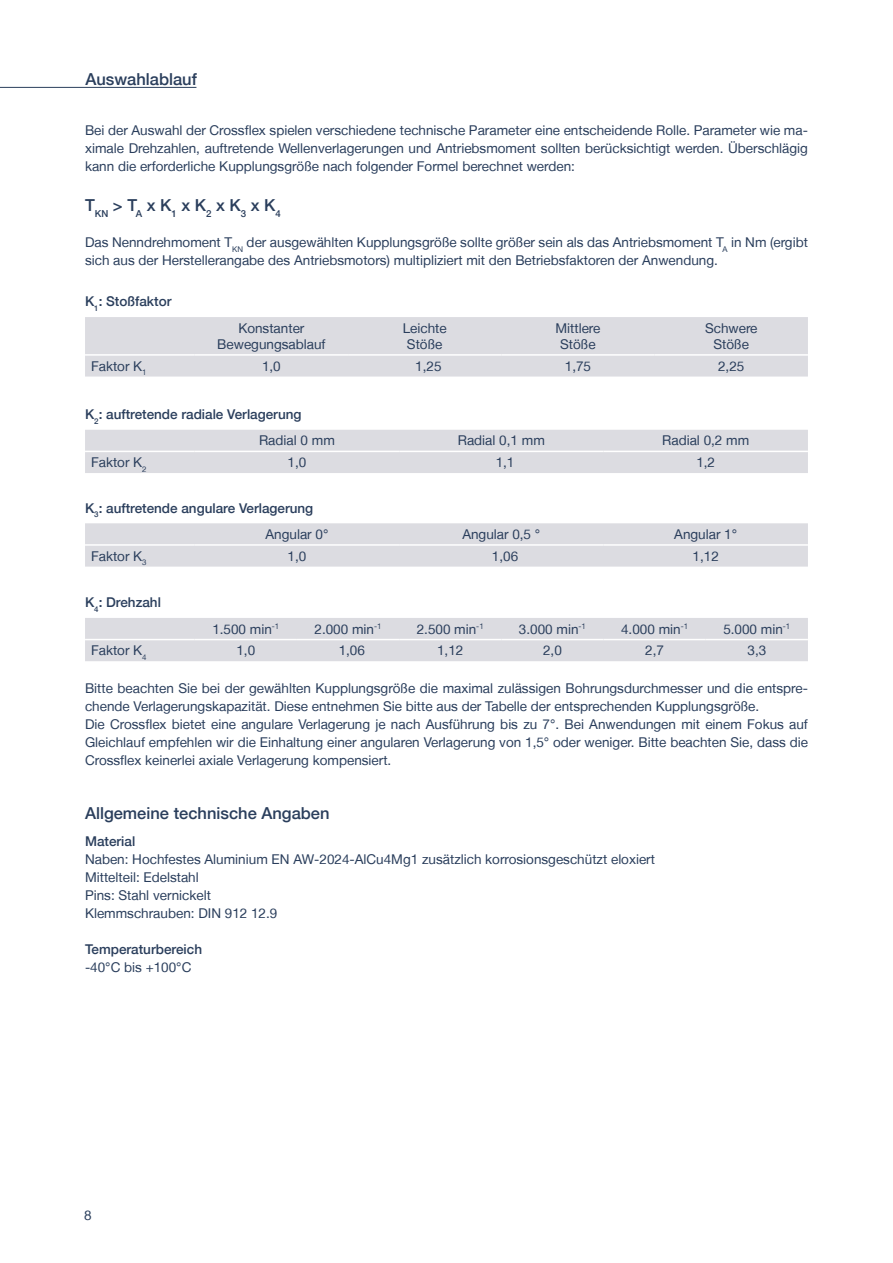
<style>
.page{position:relative;width:893px;height:1263px;background:#fff}
.page>*{position:absolute;margin:0;border:0;box-sizing:border-box;transform-origin:0 0}
.t1{font:500 16.5px "Helvetica Neue LT";color:#2a3e5c}
.t2{font:13.5px/18px "Helvetica Neue LT";color:#2a3e5c;text-align:center}
.t3{font:500 13.5px/26.4px "Helvetica Neue LT";color:#2a3e5c}
.s1{font-weight:400}
</style>
<div class="page">
<hr style="left:0;top:87px;width:196px;height:1px;background:#2a3e5c">
<div style="left:85px;top:317px;width:723px;height:60px;background:#dcdce1"></div>
<hr style="left:85px;top:354px;width:110px;height:2px;background:#fff">
<hr style="left:195px;top:354px;width:153px;height:2px;background:#fff">
<hr style="left:348px;top:354px;width:153px;height:2px;background:#fff">
<hr style="left:501px;top:354px;width:154px;height:2px;background:#fff">
<hr style="left:655px;top:354px;width:153px;height:2px;background:#fff">
<div style="left:85px;top:430px;width:723px;height:43px;background:#dcdce1"></div>
<hr style="left:85px;top:451px;width:110px;height:1px;background:#fff">
<hr style="left:195px;top:451px;width:204px;height:1px;background:#fff">
<hr style="left:399px;top:451px;width:204px;height:1px;background:#fff">
<hr style="left:603px;top:451px;width:205px;height:1px;background:#fff">
<div style="left:85px;top:523px;width:723px;height:44px;background:#dcdce1"></div>
<hr style="left:85px;top:544px;width:110px;height:2px;background:#fff">
<hr style="left:195px;top:544px;width:204px;height:2px;background:#fff">
<hr style="left:399px;top:544px;width:204px;height:2px;background:#fff">
<hr style="left:603px;top:544px;width:205px;height:2px;background:#fff">
<div style="left:85px;top:618px;width:723px;height:43px;background:#dcdce1"></div>
<hr style="left:85px;top:639px;width:110px;height:1px;background:#fff">
<hr style="left:195px;top:639px;width:102px;height:1px;background:#fff">
<hr style="left:297px;top:639px;width:102px;height:1px;background:#fff">
<hr style="left:399px;top:639px;width:102px;height:1px;background:#fff">
<hr style="left:501px;top:639px;width:102px;height:1px;background:#fff">
<hr style="left:603px;top:639px;width:103px;height:1px;background:#fff">
<hr style="left:706px;top:639px;width:102px;height:1px;background:#fff">
<p class="t1" style="left:85px;top:69px;width:113px">Auswahlablauf</p>
<p class="t2" style="left:85px;top:121px;width:724px;text-align:justify">Bei der Auswahl der Crossflex spielen verschiedene technische Parameter eine entscheidende Rolle. Parameter wie ma&shy;ximale Drehzahlen, auftretende Wellenverlagerungen und Antriebsmoment sollten berücksichtigt werden. Überschlägig kann die erforderliche Kupplungsgröße nach folgender Formel berechnet werden:</p>
<p class="t1" style="left:85px;top:195px;width:197px">T<sub>KN</sub> &gt; T<sub>A</sub> x K<sub>1</sub> x K<sub>2</sub> x K<sub>3</sub> x K<sub>4</sub></p>
<p class="t2" style="left:85px;top:233px;width:724px;text-align:left">Das Nenndrehmoment T<sub>KN</sub> der ausgewählten Kupplungsgröße sollte größer sein als das Antriebsmoment T<sub>A</sub> in Nm (ergibt sich aus der Herstellerangabe des Antriebsmotors) multipliziert mit den Betriebsfaktoren der Anwendung.</p>
<p class="t3" style="left:85px;top:288px;width:88px">K<sub>1</sub>: Stoßfaktor</p>
<p class="t2" style="left:217px;top:320px;width:110px;line-height:16.2px">Konstanter<br>Bewegungsablauf</p>
<p class="t2" style="left:403px;top:320px;width:46px;line-height:16.2px">Leichte<br>Stöße</p>
<p class="t2" style="left:555px;top:320px;width:47px;line-height:16.2px">Mittlere<br>Stöße</p>
<p class="t2" style="left:705px;top:320px;width:54px;line-height:16.2px">Schwere<br>Stöße</p>
<p class="t2" style="left:91px;top:357px;width:57px">Faktor K<sub>1</sub></p>
<p class="t2" style="left:262px;top:357px;width:20px">1,0</p>
<p class="t2" style="left:415px;top:357px;width:28px">1,25</p>
<p class="t2" style="left:565px;top:357px;width:28px">1,75</p>
<p class="t2" style="left:718px;top:357px;width:28px">2,25</p>
<p class="t3" style="left:259px;top:401px;width:77px;text-indent:-174px">K<sub>2</sub>: auftretende radiale Verlagerung<br><span class="s1">Radial 0 mm</span></p>
<p class="t2" style="left:458px;top:431px;width:89px">Radial 0,1 mm</p>
<p class="t2" style="left:662px;top:431px;width:89px">Radial 0,2 mm</p>
<p class="t2" style="left:91px;top:453px;width:57px">Faktor K<sub>2</sub></p>
<p class="t2" style="left:288px;top:453px;width:20px">1,0</p>
<p class="t2" style="left:496px;top:453px;width:20px">1,1</p>
<p class="t2" style="left:696px;top:453px;width:20px">1,2</p>
<p class="t3" style="left:265px;top:494px;width:64px;text-indent:-180px">K<sub>3</sub>: auftretende angulare Verlagerung<br><span class="s1">Angular 0°</span></p>
<p class="t2" style="left:462px;top:525px;width:79px">Angular 0,5 °</p>
<p class="t2" style="left:674px;top:525px;width:64px">Angular 1°</p>
<p class="t2" style="left:91px;top:547px;width:57px">Faktor K<sub>3</sub></p>
<p class="t2" style="left:288px;top:547px;width:20px">1,0</p>
<p class="t2" style="left:492px;top:547px;width:28px">1,06</p>
<p class="t2" style="left:693px;top:547px;width:28px">1,12</p>
<p class="t3" style="left:85px;top:589px;width:77px">K<sub>4</sub>: Drehzahl</p>
<p class="t2" style="left:212px;top:620px;width:68px">1.500 min<sup>-1</sup></p>
<p class="t2" style="left:315px;top:620px;width:68px">2.000 min<sup>-1</sup></p>
<p class="t2" style="left:417px;top:620px;width:68px">2.500 min<sup>-1</sup></p>
<p class="t2" style="left:519px;top:620px;width:68px">3.000 min<sup>-1</sup></p>
<p class="t2" style="left:621px;top:620px;width:68px">4.000 min<sup>-1</sup></p>
<p class="t2" style="left:723px;top:620px;width:68px">5.000 min<sup>-1</sup></p>
<p class="t2" style="left:91px;top:641px;width:57px">Faktor K<sub>4</sub></p>
<p class="t2" style="left:236px;top:641px;width:20px">1,0</p>
<p class="t2" style="left:339px;top:641px;width:28px">1,06</p>
<p class="t2" style="left:437px;top:641px;width:28px">1,12</p>
<p class="t2" style="left:543px;top:641px;width:20px">2,0</p>
<p class="t2" style="left:645px;top:641px;width:20px">2,7</p>
<p class="t2" style="left:747px;top:641px;width:20px">3,3</p>
<p class="t2" style="left:85px;top:679px;width:724px;text-align:left">Bitte beachten Sie bei der gewählten Kupplungsgröße die maximal zulässigen Bohrungsdurchmesser und die entspre&shy;chende Verlagerungskapazität. Diese entnehmen Sie bitte aus der Tabelle der entsprechenden Kupplungsgröße.<br>Die Crossflex bietet eine angulare Verlagerung je nach Ausführung bis zu 7°. Bei Anwendungen mit einem Fokus auf Gleichlauf empfehlen wir die Einhaltung einer angularen Verlagerung von 1,5° oder weniger. Bitte beachten Sie, dass die Crossflex keinerlei axiale Verlagerung kompensiert.</p>
<p class="t1" style="left:85px;top:803px;width:246px">Allgemeine technische Angaben</p>
<p class="t3" style="left:85px;top:827px;width:52px">Material</p>
<p class="t2" style="left:85px;top:850px;width:571px;text-align:left">Naben: Hochfestes Aluminium EN AW-2024-AlCu4Mg1 zusätzlich korrosionsgeschützt eloxiert Mittelteil: Edelstahl<br>Pins: Stahl vernickelt<br>Klemmschrauben: DIN 912 12.9</p>
<p class="t3" style="left:85px;top:935px;width:119px">Temperaturbereich</p>
<p class="t2" style="left:85px;top:958px;width:108px">-40°C bis +100°C</p>
<p class="t2" style="left:84px;top:1206px;width:9px">8</p>
</div>
